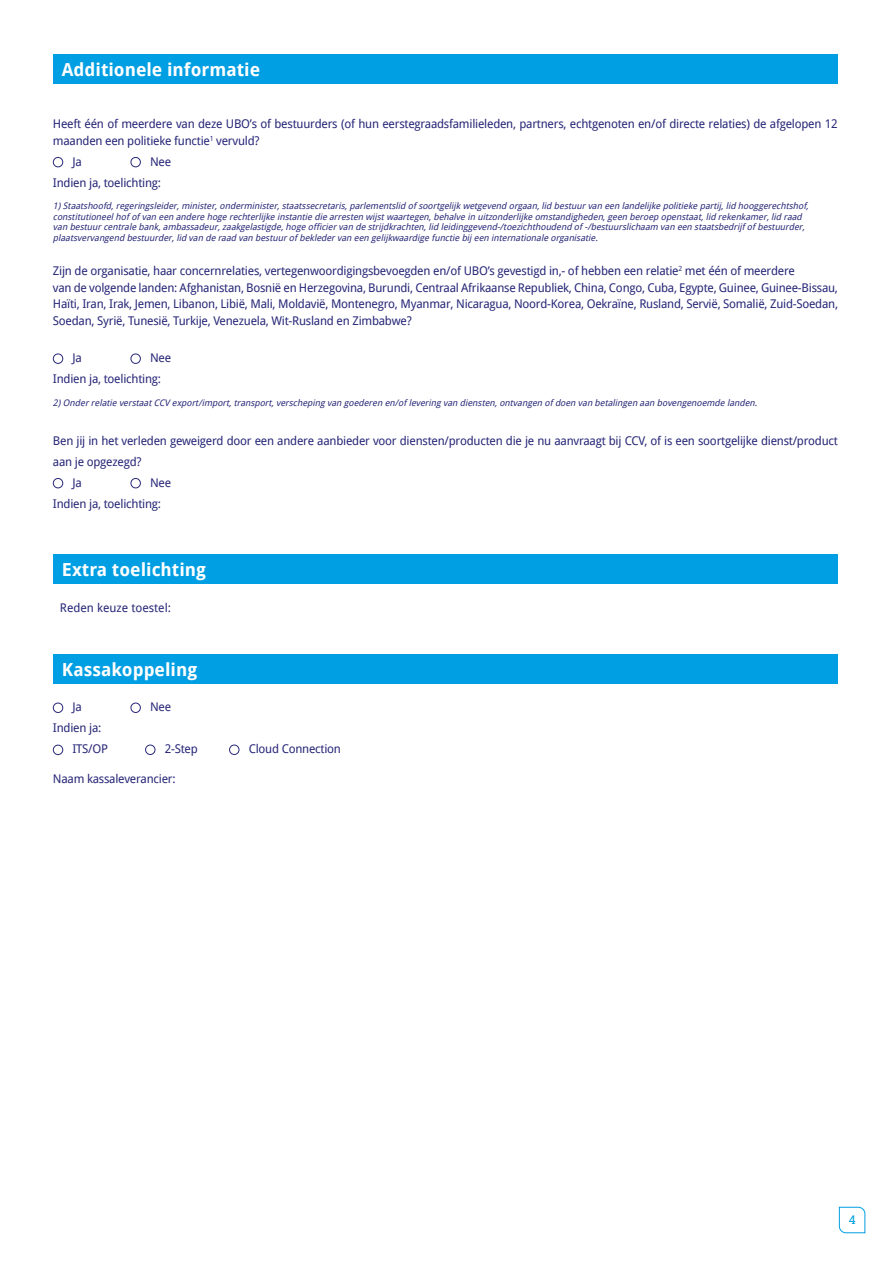
<style>
.page{position:relative;width:893px;height:1263px;background:#fff}
.page>*{position:absolute;margin:0;border:0;box-sizing:border-box;transform-origin:0 0}
.t1{font:700 18px "Droid Sans";color:#fff}
.t2{font:12px/16.5px "Droid Sans";letter-spacing:-.02em;color:#282878}
.t3{font:12px "Droid Sans";color:#282878}
.t4{font:12px "Roboto Slab";color:#009fe3}
.t5{font:italic 9px/10.5px "Droid Sans";color:#282878}
</style>
<div class="page">
<svg style="left:839px;top:1206px;width:27px;height:27px"></svg>
<div style="left:53px;top:54px;width:785px;height:30px;background:#009fe3"></div>
<div style="left:53px;top:554px;width:785px;height:30px;background:#009fe3"></div>
<div style="left:53px;top:157px;width:10px;height:10px;border:1px solid #282878;border-radius:50%"></div>
<div style="left:131px;top:157px;width:10px;height:10px;border:1px solid #282878;border-radius:50%"></div>
<div style="left:53px;top:354px;width:10px;height:10px;border:1px solid #282878;border-radius:50%"></div>
<div style="left:131px;top:354px;width:10px;height:10px;border:1px solid #282878;border-radius:50%"></div>
<div style="left:53px;top:478px;width:10px;height:10px;border:1px solid #282878;border-radius:50%"></div>
<div style="left:131px;top:478px;width:10px;height:10px;border:1px solid #282878;border-radius:50%"></div>
<div style="left:53px;top:654px;width:785px;height:30px;background:#009fe3"></div>
<div style="left:53px;top:703px;width:10px;height:10px;border:1px solid #282878;border-radius:50%"></div>
<div style="left:131px;top:703px;width:10px;height:10px;border:1px solid #282878;border-radius:50%"></div>
<div style="left:53px;top:745px;width:10px;height:10px;border:1px solid #282878;border-radius:50%"></div>
<div style="left:145px;top:745px;width:10px;height:10px;border:1px solid #282878;border-radius:50%"></div>
<div style="left:229px;top:745px;width:10px;height:10px;border:1px solid #282878;border-radius:50%"></div>
<h1 class="t1" style="left:62px;top:59px;width:200px">Additionele informatie</h1>
<p class="t2" style="left:53px;top:116px;width:786px">Heeft één of meerdere van deze UBO’s of bestuurders (of hun eerstegraadsfamilieleden, partners, echtgenoten en/of directe relaties) de afgelopen 12 maanden een politieke functie<sup>1</sup> vervuld?</p>
<p class="t2" style="left:72px;top:153px;width:11px">Ja</p>
<p class="t2" style="left:53px;top:151px;width:120px;line-height:21px;text-indent:97px">Nee<br>Indien ja, toelichting:</p>
<p class="t5" style="left:53px;top:201px;width:759px">1)Staatshoofd,regeringsleider,minister,onderminister,staatssecretaris,parlementslid of soortgelijk wetgevend orgaan,lid bestuurvan een landelijke politieke partij,lid hooggerechtshof, constitutioneelhof of van een andere hoge rechterlijke instantie die arresten wijstwaartegen,behalve in uitzonderlijke omstandigheden,geen beroep openstaat,lid rekenkamer,lid raad van bestuurcentrale bank,ambassadeur,zaakgelastigde,hoge officiervan de strijdkrachten,lid leidinggevend-/toezichthoudend of -/bestuurslichaam van een staatsbedrijf of bestuurder, plaatsvervangend bestuurder,lid van de raad van bestuurof bekledervan een gelijkwaardige functie bij een internationale organisatie.</p>
<p class="t2" style="left:53px;top:263px;width:787px">Zijn de organisatie, haar concernrelaties, vertegenwoordigingsbevoegden en/of UBO’s gevestigd in,- of hebben een relatie<sup>2</sup> met één of meerdere<br>van de volgende landen: Afghanistan, Bosnië en Herzegovina, Burundi, Centraal Afrikaanse Republiek, China, Congo, Cuba, Egypte, Guinee, Guinee-Bissau, Haïti, Iran, Irak, Jemen, Libanon, Libië, Mali, Moldavië, Montenegro, Myanmar, Nicaragua, Noord-Korea, Oekraïne, Rusland, Servië, Somalië, Zuid-Soedan, Soedan, Syrië, Tunesië, Turkije, Venezuela, Wit-Rusland en Zimbabwe?</p>
<p class="t2" style="left:72px;top:350px;width:11px">Ja</p>
<p class="t2" style="left:53px;top:348px;width:120px;line-height:21px;text-indent:97px">Nee<br>Indien ja, toelichting:</p>
<p class="t5" style="left:53px;top:397px;width:708px">2)Onderrelatie verstaatCCV export/import,transport,verscheping van goederen en/of levering van diensten,ontvangen of doen van betalingen aan bovengenoemde landen.</p>
<p class="t2" style="left:53px;top:432px;width:786px">Ben jij in het verleden geweigerd door een andere aanbieder voor diensten/producten die je nu aanvraagt bij CCV, of is een soortgelijke dienst/product</p>
<p class="t2" style="left:53px;top:453px;width:90px">aan je opgezegd?</p>
<p class="t2" style="left:72px;top:474px;width:11px">Ja</p>
<p class="t2" style="left:53px;top:472px;width:120px;line-height:21px;text-indent:97px">Nee<br>Indien ja, toelichting:</p>
<h1 class="t1" style="left:62px;top:559px;width:146px">Extra toelichting</h1>
<p class="t3" style="left:60px;top:601px;width:113px">Reden keuze toestel:</p>
<h1 class="t1" style="left:62px;top:659px;width:137px">Kassakoppeling</h1>
<p class="t2" style="left:72px;top:699px;width:11px">Ja</p>
<p class="t2" style="left:150px;top:699px;width:23px">Nee</p>
<p class="t2" style="left:72px;top:718px;width:37px;line-height:21px;text-indent:-20px">Indien ja:<br>ITS/OP</p>
<p class="t2" style="left:165px;top:741px;width:35px">2-Step</p>
<p class="t2" style="left:249px;top:741px;width:94px">Cloud Connection</p>
<p class="t2" style="left:53px;top:771px;width:124px">Naam kassaleverancier:</p>
<p class="t4" style="left:849px;top:1211px;width:8px">4</p>
</div>
